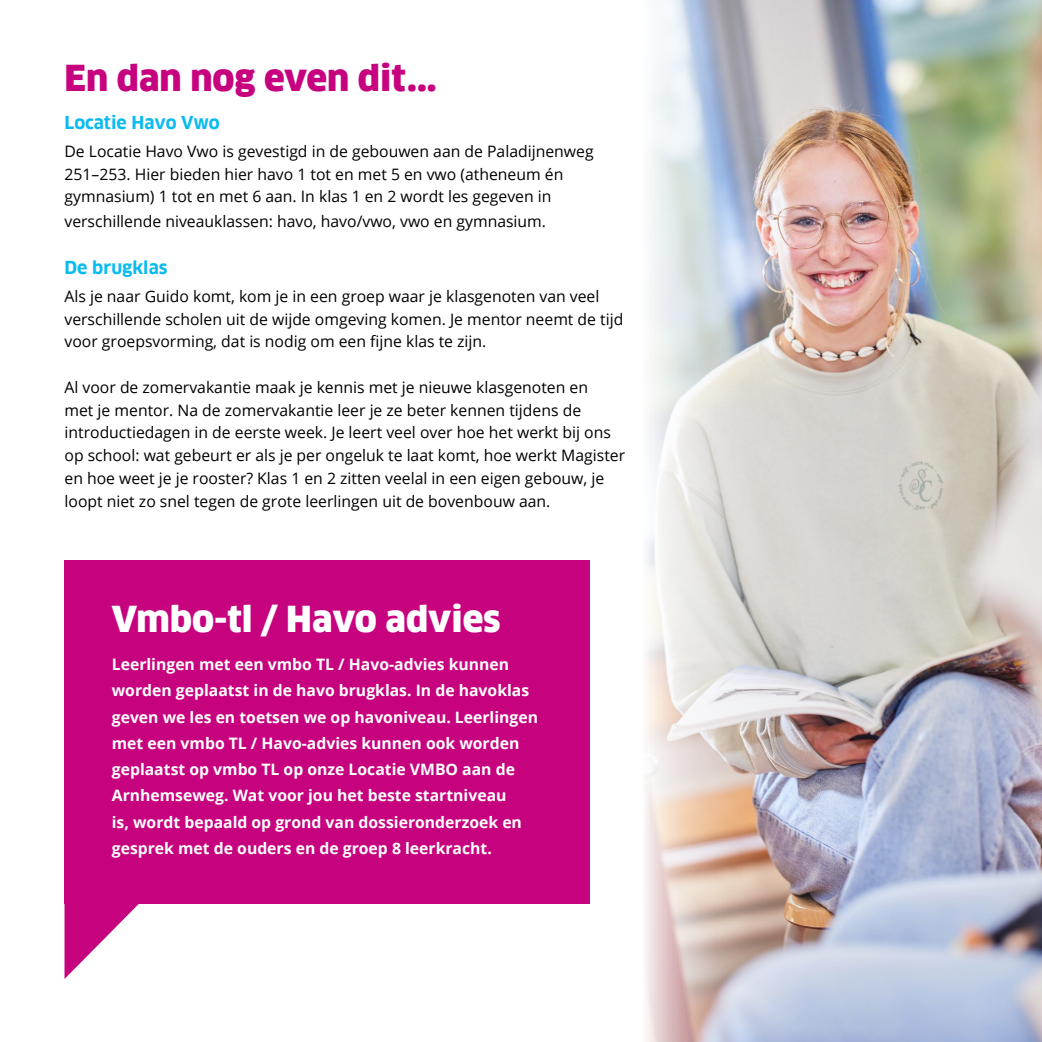
<style>
.page{position:relative;width:1042px;height:1042px;background:#fff}
.page>*{position:absolute;margin:0;border:0;box-sizing:border-box;transform-origin:0 0}
.t1{font:900 35px "Clan Offc";color:#c7027f}
.t2{font:900 35px "Clan Offc";color:#fff}
.t3{font:700 17.5px "Clan Offc";color:#0bbbef}
.t4{font:15.75px/22.8px "Open Sans";color:#000}
.t5{font:700 15.75px/26.2px "Open Sans";color:#fff}
</style>
<div class="page">
<svg style="left:64px;top:904px;width:75px;height:75px"></svg>
<div style="left:64px;top:561px;width:526px;height:343px;background:#c7027f"></div>
<img style="left:645px;top:0;width:397px;height:1042px">
<h1 class="t1" style="left:64px;top:58px;width:374px">En dan nog even dit...</h1>
<p class="t3" style="left:64px;top:113px;width:157px">Locatie Havo Vwo</p>
<p class="t4" style="left:64px;top:139px;width:531px">De Locatie Havo Vwo is gevestigd in de gebouwen aan de Paladijnenweg<br>251–253. Hier bieden hier havo 1 tot en met 5 en vwo (atheneum én gymnasium) 1 tot en met 6 aan. In klas 1 en 2 wordt les gegeven in</p>
<p class="t4" style="left:64px;top:209px;width:483px">verschillende niveauklassen: havo, havo/vwo, vwo en gymnasium.</p>
<p class="t3" style="left:64px;top:258px;width:105px">De brugklas</p>
<p class="t4" style="left:64px;top:284px;width:560px">Als je naar Guido komt, kom je in een groep waar je klasgenoten van veel verschillende scholen uit de wijde omgeving komen. Je mentor neemt de tijd voor groepsvorming, dat is nodig om een fijne klas te zijn.</p>
<p class="t4" style="left:64px;top:375px;width:562px">Al voor de zomervakantie maak je kennis met je nieuwe klasgenoten en<br>met je mentor. Na de zomervakantie leer je ze beter kennen tijdens de introductiedagen in de eerste week. Je leert veel over hoe het werkt bij ons op school: wat gebeurt er als je per ongeluk te laat komt, hoe werkt Magister en hoe weet je je rooster? Klas 1 en 2 zitten veelal in een eigen gebouw, je loopt niet zo snel tegen de grote leerlingen uit de bovenbouw aan.</p>
<h1 class="t2" style="left:112px;top:599px;width:390px">Vmbo-tl / Havo advies</h1>
<p class="t5" style="left:112px;top:651px;width:428px">Leerlingen met een vmbo TL / Havo-advies kunnen worden geplaatst in de havo brugklas. In de havoklas geven we les en toetsen we op havoniveau. Leerlingen met een vmbo TL / Havo-advies kunnen ook worden geplaatst op vmbo TL op onze Locatie VMBO aan de Arnhemseweg. Wat voor jou het beste startniveau<br>is, wordt bepaald op grond van dossieronderzoek en gesprek met de ouders en de groep 8 leerkracht.</p>
</div>
